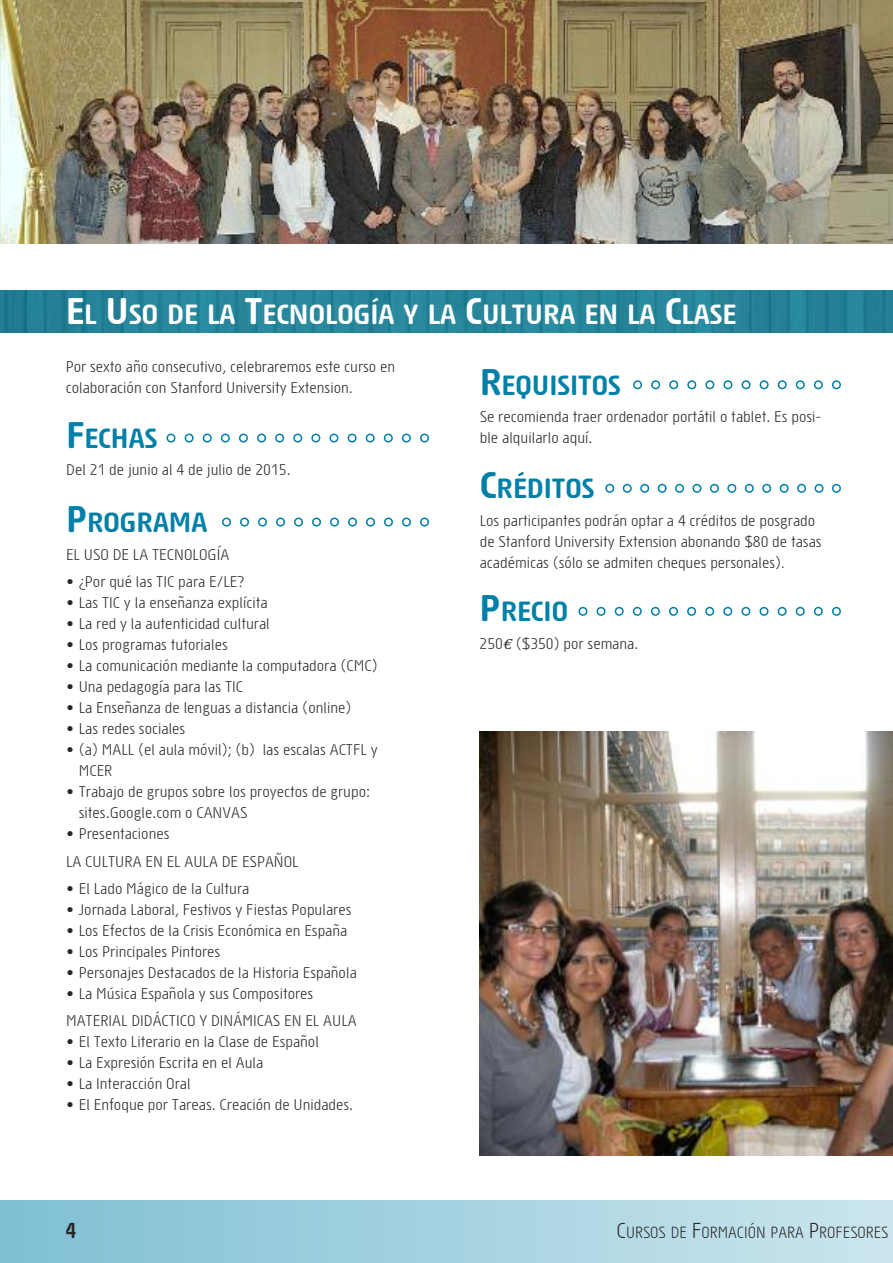
<style>
.page{position:relative;width:893px;height:1263px;background:#fff}
.page>*{position:absolute;margin:0;border:0;box-sizing:border-box;transform-origin:0 0}
.t1{font:700 27px "Sys";color:#fff}
.t2{font:700 27px "Sys";color:#0080a8}
.t3{font:700 21px "Sys";color:#272627;scale:.93 1}
.t4{font:15.75px "Sys";color:#272627;scale:.93 1}
.t5{font:15px/21px "Sys";color:#272627}
.s1{font-size:36px}
.s2{font-size:13.5px}
.s3{font-family:"Cambria";font-style:italic}
.s4{font-size:21px}
</style>
<div class="page">
<img style="left:0;top:0;width:893px;height:244px">
<div style="left:0;top:1200px;width:893px;height:62px;background:linear-gradient(to right,#7fc0d4,#cbe5ed)"></div>
<img style="left:0;top:290px;width:893px;height:43px">
<img style="left:480px;top:731px;width:413px;height:425px">
<svg style="left:166px;top:434px;width:263px;height:9px"></svg>
<svg style="left:222px;top:518px;width:207px;height:9px"></svg>
<svg style="left:633px;top:380px;width:208px;height:9px"></svg>
<svg style="left:605px;top:484px;width:236px;height:9px"></svg>
<svg style="left:578px;top:607px;width:263px;height:9px"></svg>
<h1 class="t1" style="left:66px;top:305px;width:672px"><span class="s1">E</span>L <span class="s1">U</span>SO DE LA <span class="s1">T</span>ECNOLOGÍA Y LA <span class="s1">C</span>ULTURA EN LA <span class="s1">C</span>LASE</h1>
<p class="t5" style="left:66px;top:357px;width:331px">Por sexto año consecutivo, celebraremos este curso en colaboración con Stanford University Extension.</p>
<h1 class="t2" style="left:66px;top:428px;width:93px"><span class="s1">F</span>ECHAS</h1>
<p class="t5" style="left:66px;top:461px;width:226px">Del 21 de junio al 4 de julio de 2015.</p>
<h1 class="t2" style="left:66px;top:513px;width:143px"><span class="s1">P</span>ROGRAMA</h1>
<p class="t5" style="left:66px;top:545px;width:165px">EL USO DE LA TECNOLOGÍA</p>
<p class="t5" style="left:66px;top:573px;width:180px">• ¿Por qué las TIC para E/LE?</p>
<p class="t5" style="left:66px;top:594px;width:203px">• Las TIC y la enseñanza explícita</p>
<p class="t5" style="left:66px;top:615px;width:205px">• La red y la autenticidad cultural</p>
<p class="t5" style="left:66px;top:636px;width:163px">• Los programas tutoriales</p>
<p class="t5" style="left:66px;top:657px;width:313px">• La comunicación mediante la computadora (CMC)</p>
<p class="t5" style="left:66px;top:678px;width:179px">• Una pedagogía para las TIC</p>
<p class="t5" style="left:66px;top:699px;width:287px">• La Enseñanza de lenguas a distancia (online)</p>
<p class="t5" style="left:66px;top:720px;width:121px">• Las redes sociales</p>
<p class="t5" style="left:79px;top:741px;width:301px;text-indent:-13px">• (a) MALL (el aula móvil); (b) las escalas ACTFL y<br>MCER</p>
<p class="t5" style="left:79px;top:783px;width:293px;text-indent:-13px">• Trabajo de grupos sobre los proyectos de grupo: sites.Google.com o CANVAS</p>
<p class="t5" style="left:66px;top:821px;width:234px;line-height:27.5px">• Presentaciones<br>LA CULTURA EN EL AULA DE ESPAÑOL</p>
<p class="t5" style="left:66px;top:879px;width:185px">• El Lado Mágico de la Cultura</p>
<p class="t5" style="left:66px;top:900px;width:287px">• Jornada Laboral, Festivos y Fiestas Populares</p>
<p class="t5" style="left:66px;top:921px;width:283px">• Los Efectos de la Crisis Económica en España</p>
<p class="t5" style="left:66px;top:942px;width:156px">• Los Principales Pintores</p>
<p class="t5" style="left:66px;top:963px;width:292px">• Personajes Destacados de la Historia Española</p>
<p class="t5" style="left:66px;top:981px;width:292px;line-height:27.5px">• La Música Española y sus Compositores<br>MATERIAL DIDÁCTICO Y DINÁMICAS EN EL AULA</p>
<p class="t5" style="left:66px;top:1033px;width:254px">• El Texto Literario en la Clase de Español</p>
<p class="t5" style="left:66px;top:1054px;width:199px">• La Expresión Escrita en el Aula</p>
<p class="t5" style="left:66px;top:1075px;width:126px">• La Interacción Oral</p>
<p class="t5" style="left:66px;top:1096px;width:289px">• El Enfoque por Tareas. Creación de Unidades.</p>
<h1 class="t2" style="left:480px;top:375px;width:143px"><span class="s1">R</span>EQUISITOS</h1>
<p class="t5" style="left:480px;top:408px;width:343px">Se recomienda traer ordenador portátil o tablet. Es posi&shy;ble alquilarlo aquí.</p>
<h1 class="t2" style="left:480px;top:479px;width:116px"><span class="s1">C</span>RÉDITOS</h1>
<p class="t5" style="left:480px;top:511px;width:343px">Los participantes podrán optar a 4 créditos de posgrado de Stanford University Extension abonando $80 de tasas académicas (sólo se admiten cheques personales)<span class="s2">.</span></p>
<h1 class="t2" style="left:480px;top:602px;width:90px"><span class="s1">P</span>RECIO</h1>
<p class="t5" style="left:480px;top:634px;width:160px">250<span class="s3">€</span> ($350) por semana.</p>
<h2 class="t3" style="left:66px;top:1223px;width:13px">4</h2>
<p class="t4" style="left:617px;top:1226px;width:294px"><span class="s4">C</span>URSOS DE <span class="s4">F</span>ORMACIÓN PARA <span class="s4">P</span>ROFESORES</p>
</div>
